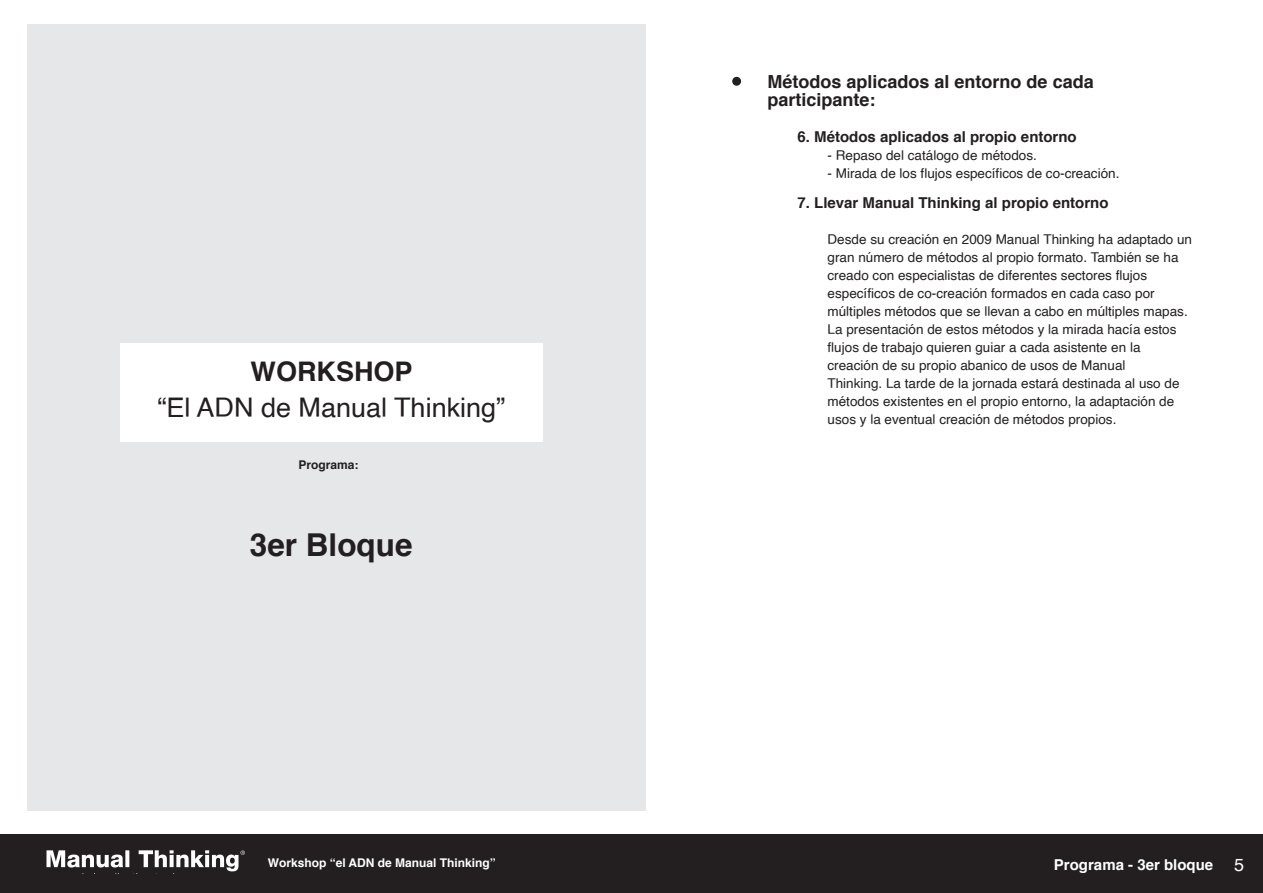
<style>
.page{position:relative;width:1263px;height:893px;background:#fff}
.page>*{position:absolute;margin:0;border:0;box-sizing:border-box;transform-origin:0 0}
.t1{font:700 31.5px "Helvetica";color:#231f20}
.t2{font:27px "Helvetica";color:#231f20}
.t3{font:700 27px "Helvetica";color:#231f20}
.t4{font:700 18px/18px "Helvetica";color:#231f20}
.t5{font:18px "Helvetica";color:#fff}
.t6{font:700 15px "Helvetica";color:#231f20}
.t7{font:700 15px "Helvetica";color:#fff}
.t8{font:13.5px/18px "Helvetica";color:#231f20}
.t9{font:700 12px "Helvetica";color:#fff}
.t10{font:700 12px "Helvetica";color:#231f20}
</style>
<div class="page">
<div style="left:27px;top:24px;width:618px;height:786px;background:#e6e7e9"></div>
<div style="left:0;top:834px;width:1263px;height:59px;background:#231f20"></div>
<img style="left:46px;top:850px;width:199px;height:22px">
<div style="left:732px;top:77px;width:9px;height:9px;background:#231f20;border-radius:50%"></div>
<div style="left:120px;top:344px;width:422px;height:98px;background:#fff"></div>
<h2 class="t3" style="left:251px;top:349px;width:163px">WORKSHOP</h2>
<h2 class="t2" style="left:157px;top:386px;width:349px">“El ADN de Manual Thinking”</h2>
<p class="t10" style="left:298px;top:455px;width:62px">Programa:</p>
<h1 class="t1" style="left:250px;top:520px;width:164px">3er Bloque</h1>
<h3 class="t4" style="left:767px;top:73px;width:328px">Métodos aplicados al entorno de cada participante:</h3>
<p class="t6" style="left:797px;top:125px;width:281px">6. Métodos aplicados al propio entorno</p>
<p class="t8" style="left:827px;top:147px;width:211px">- Repaso del catálogo de métodos.</p>
<p class="t8" style="left:827px;top:165px;width:293px">- Mirada de los flujos específicos de co-creación.</p>
<p class="t6" style="left:797px;top:191px;width:312px">7. Llevar Manual Thinking al propio entorno</p>
<p class="t8" style="left:827px;top:231px;width:366px">Desde su creación en 2009 Manual Thinking ha adaptado un gran número de métodos al propio formato. También se ha creado con especialistas de diferentes sectores flujos específicos de co-creación formados en cada caso por múltiples métodos que se llevan a cabo en múltiples mapas.<br>La presentación de estos métodos y la mirada hacía estos flujos de trabajo quieren guiar a cada asistente en la creación de su propio abanico de usos de Manual<br>Thinking. La tarde de la jornada estará destinada al uso de métodos existentes en el propio entorno, la adaptación de usos y la eventual creación de métodos propios.</p>
<p class="t9" style="left:268px;top:853px;width:230px">Workshop “el ADN de Manual Thinking”</p>
<h3 class="t5" style="left:1234px;top:851px;width:12px">5</h3>
<p class="t7" style="left:1054px;top:853px;width:161px">Programa - 3er bloque</p>
</div>
